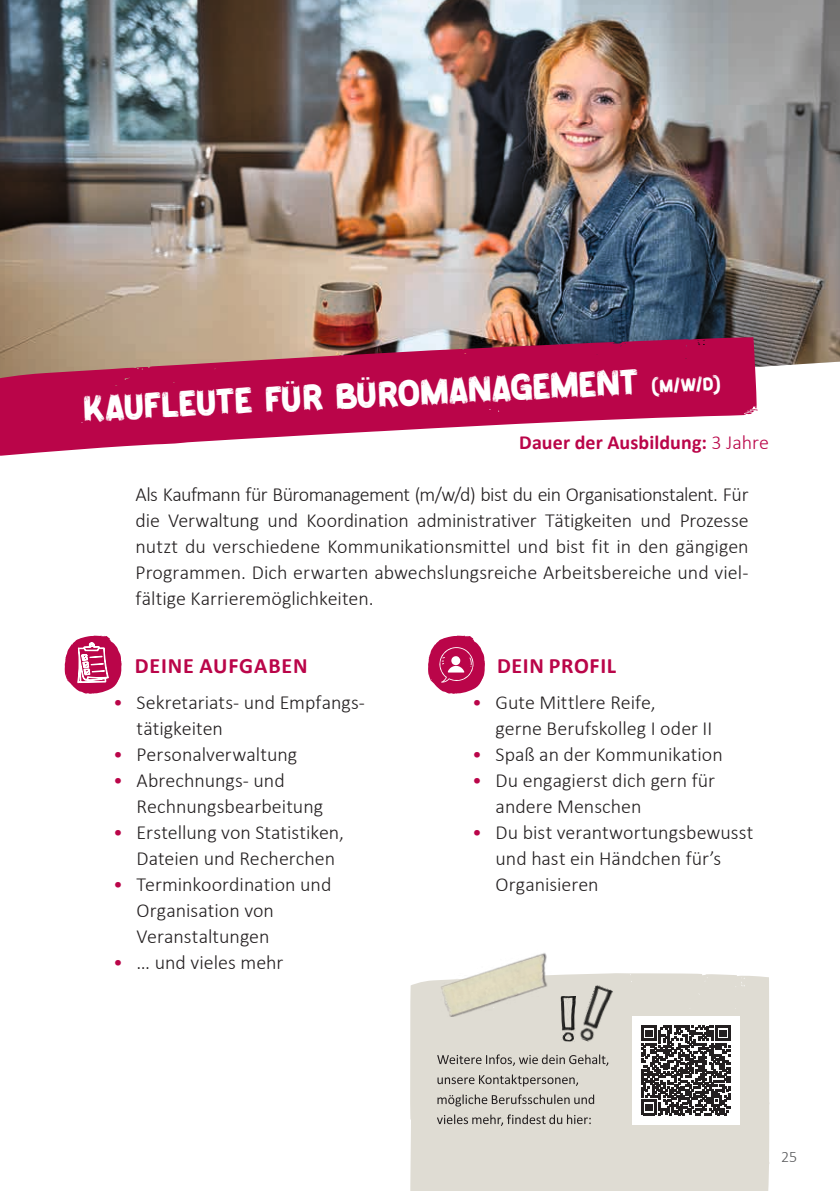
<style>
.page{position:relative;width:840px;height:1191px;background:#fff}
.page>*{position:absolute;margin:0;border:0;box-sizing:border-box;transform-origin:0 0}
.t1{font:32px "Painless";color:#fff}
.t2{font:700 22px "Calibri";letter-spacing:.03em;color:#ba0549}
.t3{font:300 20px/26px "Calibri";color:#231f20}
.t4{font:700 20px "Calibri";letter-spacing:.005em;color:#ba0549}
.t5{font:300 16px "Calibri";color:#57585a}
.s1{font-size:16px}
.s2{font-weight:300}
.s3{color:#ba0549}
</style>
<div class="page">
<img style="left:0;top:0;width:839px;height:411px">
<svg style="left:0;top:337px;width:757px;height:119px;fill:#ba0549"></svg>
<div style="left:410px;top:973px;width:358px;height:60px;background:#dfdcd3"></div>
<div style="left:410px;top:1033px;width:358px;height:42px;background:#dfdcd3"></div>
<div style="left:410px;top:1075px;width:358px;height:116px;background:#dfdcd3"></div>
<img style="left:434px;top:953px;width:123px;height:71px">
<img style="left:576px;top:984px;width:38px;height:60px">
<img style="left:560px;top:996px;width:16px;height:45px">
<svg style="left:428px;top:635px;width:57px;height:59px"></svg>
<svg style="left:65px;top:635px;width:57px;height:59px"></svg>
<div style="left:632px;top:1016px;width:107px;height:108px;background:#fff"></div>
<svg style="left:641px;top:1025px;width:89px;height:90px"></svg>
<svg style="left:436px;top:1114px;width:154px;height:12px;background:#b8b5ae"></svg>
<svg style="left:437px;top:1094px;width:157px;height:12px;background:#b5b2ab"></svg>
<svg style="left:437px;top:1074px;width:140px;height:12px;background:#b6b3ac"></svg>
<svg style="left:437px;top:1054px;width:171px;height:12px;background:#b6b3ac"></svg>
<h1 class="t1" style="left:83px;top:388px;width:638px;rotate:-3deg">Kaufleute für Büromanagement <span class="s1">(m/w/d)</span></h1>
<p class="t4" style="left:519px;top:430px;width:251px">Dauer der Ausbildung: <span class="s2">3 Jahre</span></p>
<p class="t3" style="left:135px;top:480px;width:614px;text-align:justify">Als Kaufmann für Büromanagement (m/w/d) bist du ein Organisationstalent. Für die Verwaltung und Koordination administrativer Tätigkeiten und Prozesse nutzt du verschiedene Kommunikationsmittel und bist fit in den gängigen Programmen. Dich erwarten abwechslungsreiche Arbeitsbereiche und viel&shy;fältige Karrieremöglichkeiten.</p>
<p class="t2" style="left:135px;top:652px;width:174px">DEINE AUFGABEN</p>
<p class="t2" style="left:496px;top:652px;width:121px">DEIN PROFIL</p>
<p class="t3" style="left:136px;top:688px;width:230px;text-indent:-24px"><span class="s3">•</span> Sekretariats- und Empfangs&shy;tätigkeiten</p>
<p class="t3" style="left:113px;top:740px;width:186px"><span class="s3">•</span> Personalverwaltung</p>
<p class="t3" style="left:136px;top:766px;width:188px;text-indent:-24px"><span class="s3">•</span> Abrechnungs- und<br>Rechnungsbearbeitung</p>
<p class="t3" style="left:136px;top:818px;width:209px;text-indent:-24px"><span class="s3">•</span> Erstellung von Statistiken,<br>Dateien und Recherchen</p>
<p class="t3" style="left:136px;top:870px;width:196px;text-indent:-24px"><span class="s3">•</span> Terminkoordination und<br>Organisation von<br>Veranstaltungen</p>
<p class="t3" style="left:113px;top:948px;width:172px"><span class="s3">•</span> … und vieles mehr</p>
<p class="t3" style="left:495px;top:688px;width:218px;text-indent:-24px"><span class="s3">•</span> Gute Mittlere Reife,<br>gerne Berufskolleg I oder II</p>
<p class="t3" style="left:472px;top:740px;width:252px"><span class="s3">•</span> Spaß an der Kommunikation</p>
<p class="t3" style="left:495px;top:766px;width:221px;text-indent:-24px"><span class="s3">•</span> Du engagierst dich gern für andere Menschen</p>
<p class="t3" style="left:495px;top:818px;width:259px;text-indent:-24px"><span class="s3">•</span> Du bist verantwortungsbewusst und hast ein Händchen für’s<br>Organisieren</p>
<p class="t5" style="left:780px;top:1146px;width:18px">25</p>
</div>
